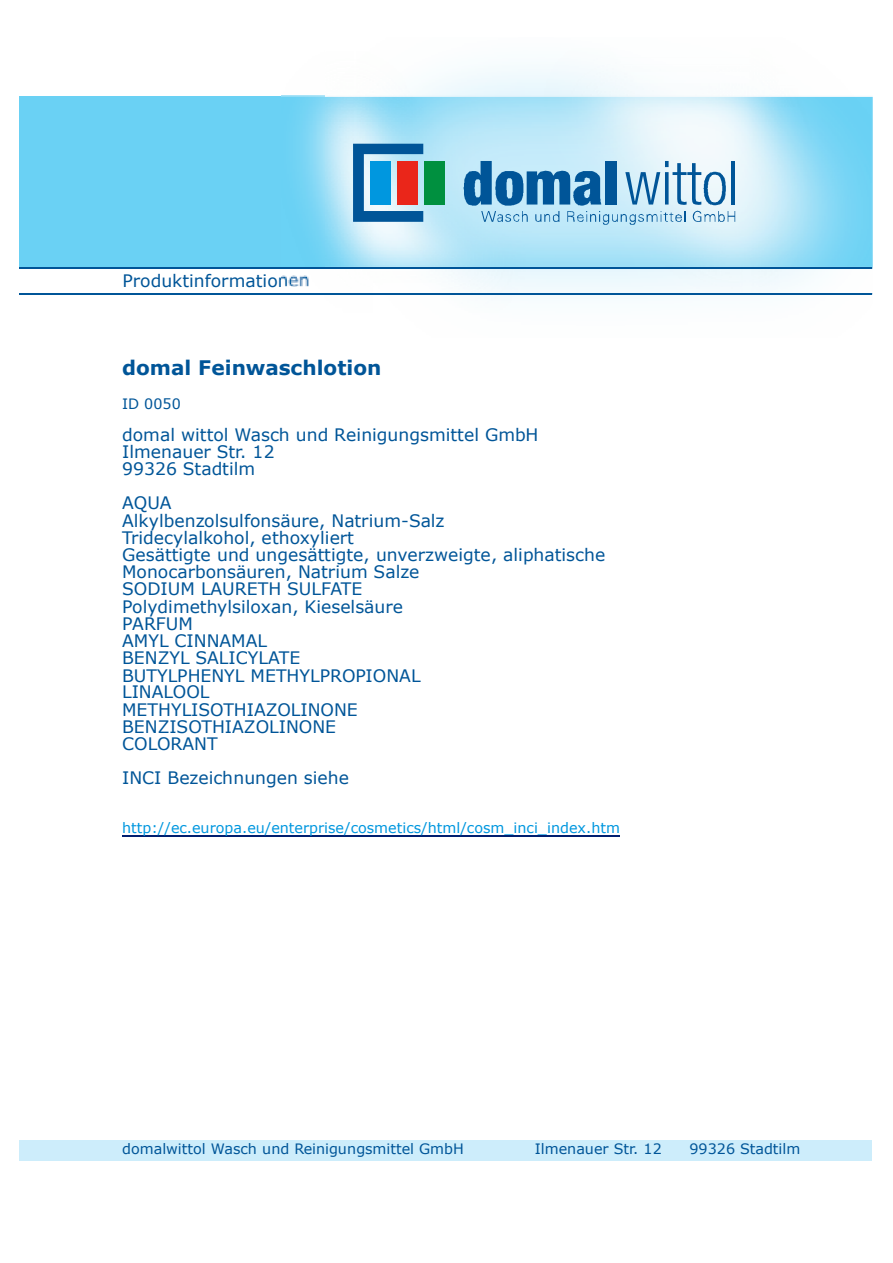
<style>
.page{position:relative;width:893px;height:1263px;background:#fff}
.page>*{position:absolute;margin:0;border:0;box-sizing:border-box;transform-origin:0 0}
.t1{font:700 20.1px "Verdana";color:#005598}
.t2{font:17.25px/17.2px "Verdana";color:#005598}
.t3{font:14.25px "Verdana";color:#005598}
.t4{font:14.25px "Verdana";color:#0097df}
</style>
<div class="page">
<div style="left:20px;top:1140px;width:852px;height:20px;background:#cdedfb"></div>
<hr style="left:122px;top:835px;width:498px;height:2px;background:#011f70">
<div style="left:20px;top:96px;width:852px;height:172px;background:#6ad1f4"></div>
<img style="left:281px;top:95px;width:45px;height:69px">
<img style="left:300px;top:164px;width:26px;height:39px">
<img style="left:281px;top:203px;width:45px;height:77px">
<img style="left:284px;top:280px;width:25px;height:7px">
<img style="left:326px;top:72px;width:546px;height:29px">
<img style="left:326px;top:101px;width:482px;height:7px">
<img style="left:326px;top:108px;width:493px;height:14px">
<img style="left:326px;top:122px;width:514px;height:29px">
<img style="left:326px;top:151px;width:518px;height:7px">
<img style="left:326px;top:158px;width:530px;height:36px">
<img style="left:326px;top:194px;width:531px;height:7px">
<img style="left:326px;top:201px;width:531px;height:7px">
<img style="left:326px;top:208px;width:531px;height:22px">
<img style="left:326px;top:230px;width:530px;height:7px">
<img style="left:326px;top:237px;width:528px;height:7px">
<img style="left:326px;top:244px;width:525px;height:7px">
<img style="left:326px;top:251px;width:546px;height:29px">
<div style="left:435px;top:287px;width:394px;height:10px;background:#f4fbfd"></div>
<div style="left:424px;top:161px;width:21px;height:44px;background:#00903f"></div>
<svg style="left:463px;top:161px;width:272px;height:64px;background:#8abad8"></svg>
<svg style="left:353px;top:144px;width:70px;height:78px;background:#6383aa"></svg>
<hr style="left:20px;top:268px;width:852px;height:1px;background:#005598">
<hr style="left:20px;top:293px;width:852px;height:2px;background:#005598">
<p class="t2" style="left:122px;top:271px;width:189px">Produktinformationen</p>
<p class="t1" style="left:122px;top:355px;width:261px">domal Feinwaschlotion</p>
<p class="t3" style="left:122px;top:395px;width:60px">ID 0050</p>
<p class="t2" style="left:122px;top:425px;width:418px">domal wittol Wasch und Reinigungsmittel GmbH<br>Ilmenauer Str. 12<br>99326 Stadtilm</p>
<p class="t2" style="left:122px;top:494px;width:484px">AQUA<br>Alkylbenzolsulfonsäure, Natrium-Salz<br>Tridecylalkohol, ethoxyliert<br>Gesättigte und ungesättigte, unverzweigte, aliphatische<br>Monocarbonsäuren, Natrium Salze<br>SODIUM LAURETH SULFATE<br>Polydimethylsiloxan, Kieselsäure<br>PARFUM<br>AMYL CINNAMAL<br>BENZYL SALICYLATE<br>BUTYLPHENYL METHYLPROPIONAL<br>LINALOOL<br>METHYLISOTHIAZOLINONE<br>BENZISOTHIAZOLINONE<br>COLORANT</p>
<p class="t2" style="left:122px;top:769px;width:228px">INCI Bezeichnungen siehe</p>
<p class="t4" style="left:122px;top:819px;width:499px">http://ec.europa.eu/enterprise/cosmetics/html/cosm_inci_index.htm</p>
<p class="t3" style="left:122px;top:1140px;width:343px">domalwittol Wasch und Reinigungsmittel GmbH</p>
<p class="t3" style="left:535px;top:1140px;width:128px">Ilmenauer Str. 12</p>
<p class="t3" style="left:689px;top:1140px;width:112px">99326 Stadtilm</p>
</div>
